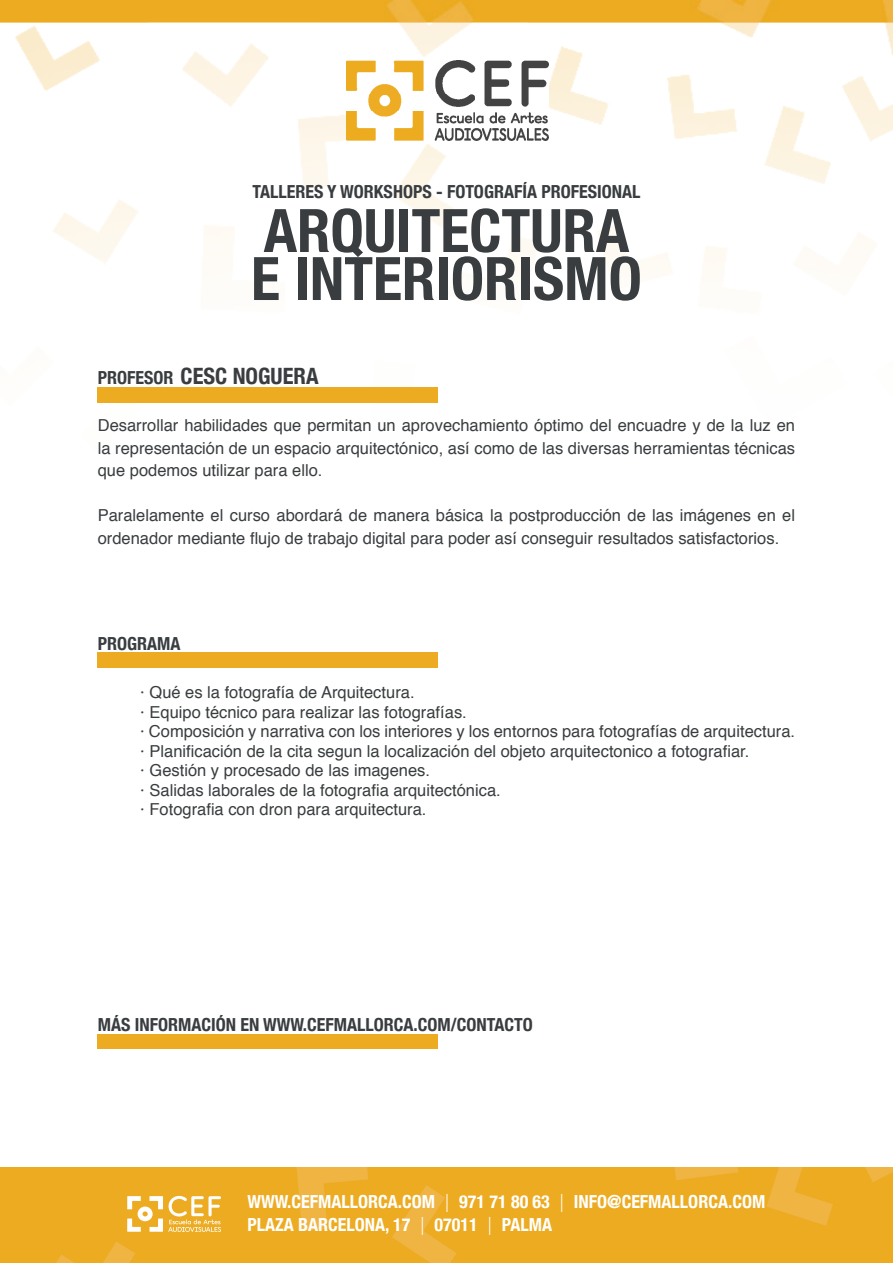
<style>
.page{position:relative;width:893px;height:1263px;background:#fff}
.page>*{position:absolute;margin:0;border:0;box-sizing:border-box;transform-origin:0 0}
.t1{font:700 condensed 60px "Helvetica Neue";color:#393d3f}
.t2{font:700 condensed 22.5px "Helvetica Neue";color:#393d3f}
.t3{font:700 condensed 18px "Helvetica Neue";color:#393d3f}
.t4{font:700 condensed 18px "Helvetica Neue";color:#fff}
.t5{font:16.5px/22.5px "Helvetica";color:#393d3f;text-align:justify}
.s1{font-size:18px}
.s2{font-weight:300;font-stretch:normal}
</style>
<div class="page">
<img style="left:0;top:0;width:893px;height:403px">
<img style="left:346px;top:61px;width:203px;height:79px">
<div style="left:98px;top:388px;width:339px;height:14px;background:#ecab21"></div>
<img style="left:0;top:1167px;width:893px;height:96px">
<svg style="left:127px;top:1196px;width:94px;height:36px"></svg>
<div style="left:98px;top:653px;width:339px;height:14px;background:#ecab21"></div>
<div style="left:98px;top:1034px;width:339px;height:15px;background:#ecab21"></div>
<p class="t3" style="left:253px;top:177px;width:389px">TALLERES Y WORKSHOPS - FOTOGRAFÍA PROFESIONAL</p>
<p class="t1" style="left:264px;top:181px;width:367px">ARQUITECTURA</p>
<p class="t1" style="left:251px;top:229px;width:392px">E INTERIORISMO</p>
<p class="t2" style="left:98px;top:357px;width:222px"><span class="s1">PROFESOR</span> CESC NOGUERA</p>
<p class="t5" style="left:98px;top:415px;width:699px">Desarrollar habilidades que permitan un aprovechamiento óptimo del encuadre y de la luz en la representación de un espacio arquitectónico, así como de las diversas herramientas técnicas que podemos utilizar para ello.</p>
<p class="t5" style="left:98px;top:505px;width:699px">Paralelamente el curso abordará de manera básica la postproducción de las imágenes en el ordenador mediante flujo de trabajo digital para poder así conseguir resultados satisfactorios.</p>
<p class="t3" style="left:98px;top:628px;width:84px">PROGRAMA</p>
<p class="t5" style="left:140px;top:682px;width:276px">· Qué es la fotografía de Arquitectura.</p>
<p class="t5" style="left:140px;top:701px;width:328px">· Equipo técnico para realizar las fotografías.</p>
<p class="t5" style="left:140px;top:721px;width:656px">· Composición y narrativa con los interiores y los entornos para fotografías de arquitectura.</p>
<p class="t5" style="left:140px;top:740px;width:611px">· Planificación de la cita segun la localización del objeto arquitectonico a fotografiar.</p>
<p class="t5" style="left:140px;top:760px;width:291px">· Gestión y procesado de las imagenes.</p>
<p class="t5" style="left:140px;top:779px;width:362px">· Salidas laborales de la fotografia arquitectónica.</p>
<p class="t5" style="left:140px;top:799px;width:288px">· Fotografia con dron para arquitectura.</p>
<p class="t3" style="left:98px;top:1010px;width:436px">MÁS INFORMACIÓN EN WWW.CEFMALLORCA.COM/CONTACTO</p>
<p class="t4" style="left:247px;top:1187px;width:519px">WWW.CEFMALLORCA.COM <span class="s2">|</span> 971 71 80 63 <span class="s2">|</span> INFO@CEFMALLORCA.COM</p>
<p class="t4" style="left:247px;top:1209px;width:306px">PLAZA BARCELONA, 17 <span class="s2">|</span> 07011 <span class="s2">|</span> PALMA</p>
</div>
